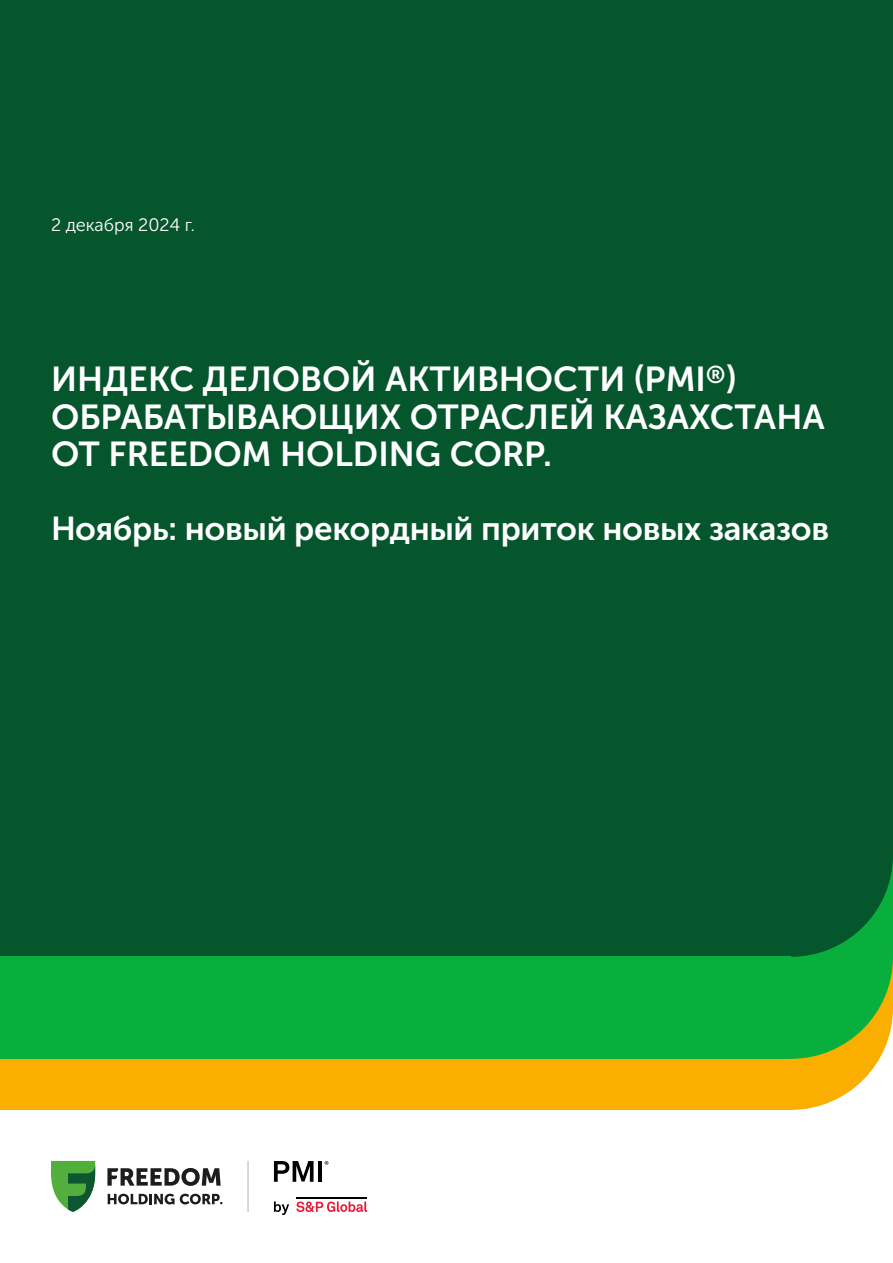
<style>
.page{position:relative;width:893px;height:1263px;background:#fff}
.page>*{position:absolute;margin:0;border:0;box-sizing:border-box;transform-origin:0 0}
.t1{font:34.5px/37.5px "Museo Sans Cyrl 700";color:#fff}
.t2{font:33px "Museo Sans Cyrl 700";letter-spacing:-.01em;color:#fff}
.t3{font:18px "Museo Sans Cyrl 300";color:#fff}
</style>
<div class="page">
<div style="left:791px;top:855px;width:102px;height:102px;background:#08af3c"></div>
<div style="left:689px;top:906px;width:204px;height:204px;background:#faaf00;border-radius:50%"></div>
<div style="left:791px;top:957px;width:102px;height:49px;background:#faaf00"></div>
<svg style="left:274px;top:1201px;width:15px;height:14px"></svg>
<svg style="left:296px;top:1201px;width:71px;height:11px"></svg>
<hr style="left:296px;top:1197px;width:71px;height:1px;background:#000">
<svg style="left:274px;top:1161px;width:40px;height:21px"></svg>
<hr style="left:318px;top:1161px;width:4px;height:21px;background:#000">
<svg style="left:325px;top:1161px;width:3px;height:4px"></svg>
<hr style="left:248px;top:1161px;width:1px;height:51px;background:#b3b2b2">
<div style="left:0;top:1059px;width:791px;height:51px;background:#faaf00"></div>
<svg style="left:107px;top:1168px;width:114px;height:18px"></svg>
<svg style="left:108px;top:1193px;width:115px;height:12px"></svg>
<svg style="left:51px;top:1161px;width:44px;height:51px"></svg>
<div style="left:0;top:0;width:893px;height:855px;background:#05552d"></div>
<div style="left:689px;top:855px;width:204px;height:204px;background:#08af3c;border-radius:50%"></div>
<div style="left:689px;top:753px;width:204px;height:204px;background:#05552d;border-radius:50%"></div>
<div style="left:0;top:0;width:791px;height:957px;background:#05552d"></div>
<div style="left:0;top:957px;width:791px;height:102px;background:#08af3c"></div>
<p class="t3" style="left:51px;top:215px;width:146px">2 декабря 2024 г.</p>
<p class="t1" style="left:51px;top:360px;width:775px">ИНДЕКС ДЕЛОВОЙ АКТИВНОСТИ (PMI<sup>®</sup>)<br>ОБРАБАТЫВАЮЩИХ ОТРАСЛЕЙ КАЗАХСТАНА<br>ОТ FREEDOM HOLDING CORP.</p>
<p class="t2" style="left:51px;top:510px;width:780px">Ноябрь: новый рекордный приток новых заказов</p>
</div>
